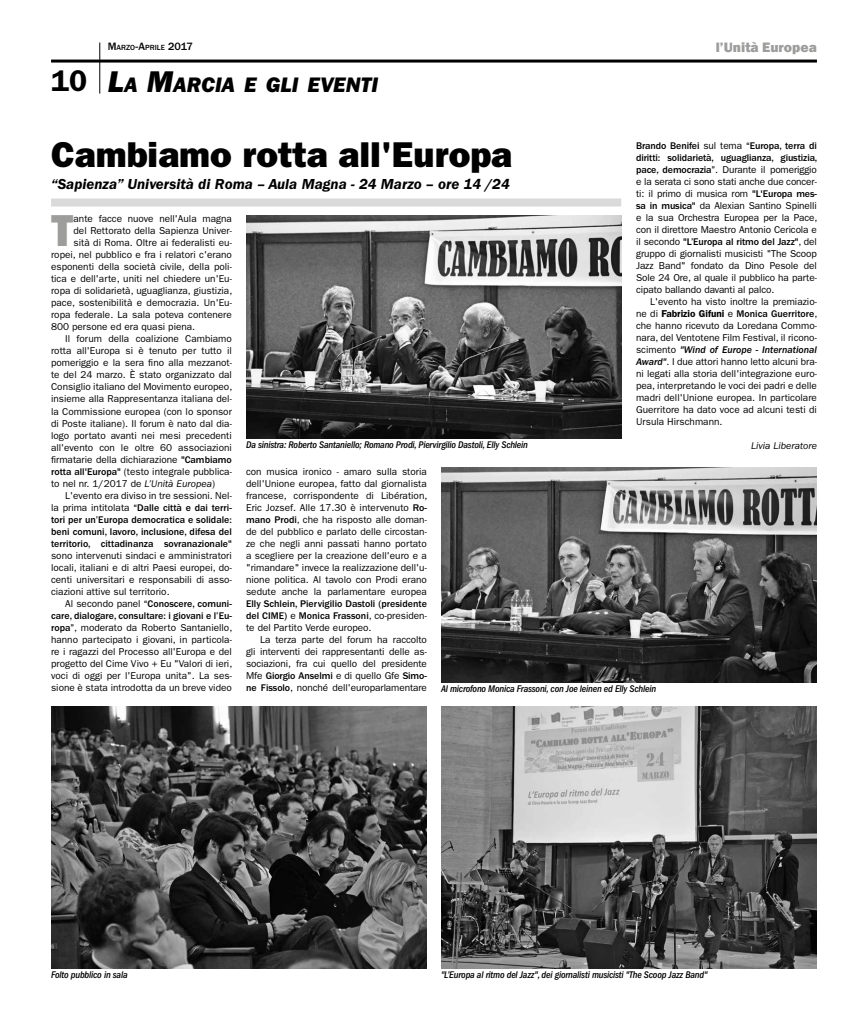
<style>
.page{position:relative;width:851px;height:1021px;background:#fff}
.page>*{position:absolute;margin:0;border:0;box-sizing:border-box;transform-origin:0 0}
.t1{font:45px "ITC Franklin Gothic Std Hvy";color:#9d9d9c}
.t2{font:36px "ITC Franklin Gothic Std Hvy";color:#000}
.t3{font:21.7px "ITC Franklin Gothic Std Hvy It";color:#000}
.t4{font:italic 600 15px "ITC Franklin Gothic Std";color:#000}
.t5{font:800 14px "Franklin Gothic";color:#9d9d9c}
.t6{font:10px/12px "ITC Franklin Gothic Std";color:#000;text-align:justify}
.t7{font:500 10px/12px "ITC Franklin Gothic Std";color:#000;text-align:justify}
.t8{font:italic 500 condensed 10px "ITC Franklin Gothic Std";letter-spacing:-.02em;color:#000}
.t9{font:10px "ITC Franklin Gothic Std Med It";color:#000}
.t10{font:italic 10px "ITC Franklin Gothic Std";color:#000}
.t11{font:500 7.7px "ITC Franklin Gothic Std";color:#000}
.s1{font-size:11px}
.s2{font-family:"ITC Franklin Gothic Std";font-weight:600;font-size:30px}
.s3{font-size:31px}
.s4{font-weight:500}
.s5{font-weight:600}
.s6{font-family:"ITC Franklin Gothic Std"}
.s7{font-family:"ITC Franklin Gothic Std Med It"}
.s8{font-style:italic}
.s9{font-weight:400}
</style>
<div class="page">
<hr style="left:51px;top:60px;width:765px;height:3px;background:#000">
<div style="left:51px;top:198px;width:570px;height:8px;background:#dadada"></div>
<img style="left:246px;top:215px;width:375px;height:223px">
<img style="left:441px;top:468px;width:375px;height:214px">
<img style="left:441px;top:706px;width:375px;height:262px">
<img style="left:51px;top:706px;width:376px;height:262px">
<hr style="left:99px;top:43px;width:1px;height:51px;background:#000">
<p class="t11" style="left:108px;top:43px;width:87px"><span class="s1">M</span>ARZO<span class="s1">-A</span>PRILE <span class="s1">2017</span></p>
<h3 class="t5" style="left:715px;top:39px;width:103px">l’Unità Europea</h3>
<h3 class="t3" style="left:51px;top:72px;width:328px"><span class="s2">10</span> <span class="s3">L</span>A <span class="s3">M</span>ARCIA E GLI EVENTI</h3>
<h2 class="t2" style="left:51px;top:133px;width:462px">Cambiamo rotta all'Europa</h2>
<p class="t6" style="left:636px;top:139px;width:183px"><span class="s4">Brando Benifei</span> sul tema <span class="s4">“Europa, terra di diritti: solidarietà, uguaglianza, giustizia, pace, democrazia”</span>. Durante il pomeriggio e la serata ci sono stati anche due concer&shy;ti: il primo di musica rom <span class="s4">"L'Europa mes&shy;sa in musica"</span> da Alexian Santino Spinelli e la sua Orchestra Europea per la Pace, con il direttore Maestro Antonio Cericola e il secondo <span class="s4">"L’Europa al ritmo del Jazz"</span>, del gruppo di giornalisti musicisti "The Scoop Jazz Band" fondato da Dino Pesole del Sole 24 Ore, al quale il pubblico ha parte&shy;cipato ballando davanti al palco.</p>
<p class="t6" style="left:636px;top:295px;width:183px;text-indent:14px">L'evento ha visto inoltre la premiazio&shy;ne di <span class="s5">Fabrizio Gifuni</span> e <span class="s4">Monica Guerritore</span>, che hanno ricevuto da Loredana Commo&shy;nara, del Ventotene Film Festival, il ricono-</p>
<p class="t9" style="left:636px;top:344px;width:182px"><span class="s6">scimento</span> "Wind of Europe - International</p>
<p class="t6" style="left:636px;top:355px;width:182px"><span class="s7">Award"</span>. I due attori hanno letto alcuni bra&shy;ni legati alla storia dell'integrazione euro&shy;pea, interpretando le voci dei padri e delle madri dell'Unione europea. In particolare Guerritore ha dato voce ad alcuni testi di Ursula Hirschmann.</p>
<p class="t10" style="left:751px;top:440px;width:67px">Livia Liberatore</p>
<h3 class="t4" style="left:51px;top:175px;width:460px">“Sapienza” Università di Roma – Aula Magna - 24 Marzo – ore 14 /24</h3>
<h1 class="t1" style="left:51px;top:204px;width:24px">T</h1>
<p class="t6" style="left:74px;top:213px;width:160px">ante facce nuove nell'Aula magna</p>
<p class="t6" style="left:74px;top:225px;width:160px">del Rettorato della Sapienza Univer-</p>
<p class="t6" style="left:74px;top:237px;width:160px">sità di Roma. Oltre ai federalisti eu-</p>
<p class="t6" style="left:51px;top:249px;width:182px">ropei, nel pubblico e fra i relatori c'erano</p>
<p class="t6" style="left:51px;top:261px;width:182px">esponenti della società civile, della poli-</p>
<p class="t6" style="left:51px;top:273px;width:182px">tica e dell'arte, uniti nel chiedere un'Eu-</p>
<p class="t6" style="left:51px;top:285px;width:183px">ropa di solidarietà, uguaglianza, giustizia,</p>
<p class="t6" style="left:51px;top:297px;width:182px">pace, sostenibilità e democrazia. Un'Eu-</p>
<p class="t6" style="left:51px;top:309px;width:182px">ropa federale. La sala poteva contenere</p>
<p class="t6" style="left:51px;top:321px;width:146px">800 persone ed era quasi piena.</p>
<p class="t6" style="left:65px;top:333px;width:168px">Il forum della coalizione Cambiamo</p>
<p class="t6" style="left:51px;top:345px;width:182px">rotta all'Europa si è tenuto per tutto il</p>
<p class="t6" style="left:51px;top:357px;width:182px">pomeriggio e la sera fino alla mezzanot-</p>
<p class="t6" style="left:51px;top:369px;width:182px">te del 24 marzo. È stato organizzato dal</p>
<p class="t6" style="left:51px;top:381px;width:183px">Consiglio italiano del Movimento europeo,</p>
<p class="t6" style="left:51px;top:393px;width:182px">insieme alla Rappresentanza italiana del-</p>
<p class="t6" style="left:51px;top:405px;width:182px">la Commissione europea (con lo sponsor</p>
<p class="t6" style="left:51px;top:417px;width:182px">di Poste italiane). Il forum è nato dal dia-</p>
<p class="t6" style="left:51px;top:429px;width:182px">logo portato avanti nei mesi precedenti</p>
<p class="t6" style="left:51px;top:441px;width:182px">all'evento con le oltre 60 associazioni</p>
<p class="t6" style="left:51px;top:453px;width:182px">firmatarie della dichiarazione <span class="s4">"Cambiamo</span></p>
<p class="t6" style="left:51px;top:465px;width:182px"><span class="s4">rotta all'Europa"</span> (testo integrale pubblica-</p>
<p class="t6" style="left:51px;top:477px;width:165px">to nel nr. 1/2017 de <span class="s8">L’Unità Europea</span>)</p>
<p class="t6" style="left:65px;top:489px;width:168px">L'evento era diviso in tre sessioni. Nel-</p>
<p class="t7" style="left:51px;top:501px;width:182px"><span class="s9">la prima intitolata</span> “Dalle città e dai terri-</p>
<p class="t7" style="left:51px;top:513px;width:182px">tori per un’Europa democratica e solidale:</p>
<p class="t7" style="left:51px;top:525px;width:182px">beni comuni, lavoro, inclusione, difesa del</p>
<p class="t7" style="left:51px;top:537px;width:182px">territorio, cittadinanza sovranazionale"</p>
<p class="t6" style="left:51px;top:549px;width:182px">sono intervenuti sindaci e amministratori locali, italiani e di altri Paesi europei, do&shy;centi universitari e responsabili di asso&shy;ciazioni attive sul territorio.</p>
<p class="t6" style="left:51px;top:597px;width:183px;text-indent:14px">Al secondo panel <span class="s4">“Conoscere, comuni&shy;care, dialogare, consultare: i giovani e l’Eu&shy;ropa”</span>, moderato da Roberto Santaniello, hanno partecipato i giovani, in particola&shy;re i ragazzi del Processo all'Europa e del progetto del Cime Vivo + Eu "Valori di ieri, voci di oggi per l'Europa unita". La ses&shy;sione è stata introdotta da un breve video</p>
<p class="t8" style="left:246px;top:439px;width:283px">Da sinistra: Roberto Santaniello; Romano Prodi, Piervirgilio Dastoli, Elly Schlein</p>
<p class="t6" style="left:246px;top:465px;width:183px">con musica ironico - amaro sulla storia dell'Unione europea, fatto dal giornalista francese, corrispondente di Libération, Eric Jozsef. Alle 17.30 è intervenuto <span class="s4">Ro&shy;mano Prodi</span>, che ha risposto alle doman&shy;de del pubblico e parlato delle circostan&shy;ze che negli anni passati hanno portato a scegliere per la creazione dell'euro e a "rimandare" invece la realizzazione dell'u&shy;nione politica. Al tavolo con Prodi erano sedute anche la parlamentare europea</p>
<p class="t7" style="left:246px;top:597px;width:182px">Elly Schlein, Piervigilio Dastoli (presidente del CIME) <span class="s9">e</span> Monica Frassoni<span class="s9">, co-presiden&shy;te del Partito Verde europeo.</span></p>
<p class="t6" style="left:246px;top:633px;width:182px;text-indent:14px">La terza parte del forum ha raccolto gli interventi dei rappresentanti delle as&shy;sociazioni, fra cui quello del presidente Mfe <span class="s4">Giorgio Anselmi</span> e di quello Gfe <span class="s4">Simo&shy;ne Fissolo</span>, nonché dell'europarlamentare</p>
<p class="t8" style="left:441px;top:683px;width:216px">Al microfono Monica Frassoni, con Joe leinen ed Elly Schlein</p>
<p class="t8" style="left:51px;top:969px;width:78px">Folto pubblico in sala</p>
<p class="t8" style="left:441px;top:969px;width:268px">"L’Europa al ritmo del Jazz", dei giornalisti musicisti "The Scoop Jazz Band"</p>
</div>
